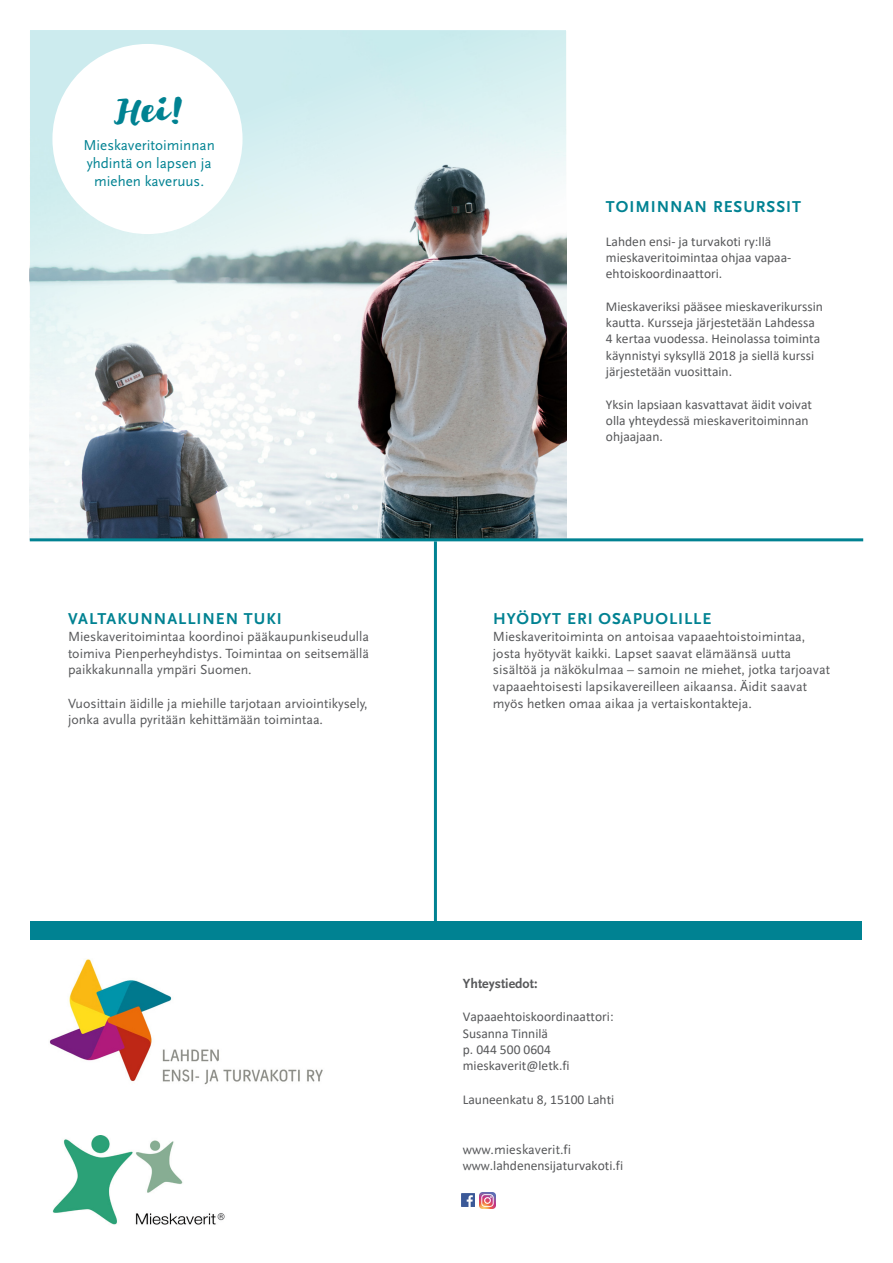
<style>
.page{position:relative;width:893px;height:1263px;background:#fff}
.page>*{position:absolute;margin:0;border:0;box-sizing:border-box;transform-origin:0 0}
.t1{font:45px "Cutie Star";color:#008292}
.pieni-otsikko{font:700 16.5px "Scala Sans OT";letter-spacing:.06em;color:#008292}
.t2{font:15px/18px "Scala Sans OT";color:#008292;text-align:center}
.t3{font:13.8px/16.6px "Scala Sans OT";color:#57585a}
.t4{font:700 13.8px "Scala Sans OT";color:#57585a}
.t5{font:13.5px/16.2px "Calibri";color:#57585a}
.s1{font-family:"Calibri"}
.s2{font-family:"Scala Sans OT"}
</style>
<div class="page">
<svg style="left:31px;top:31px;width:535px;height:507px"></svg>
<hr style="left:30px;top:538px;width:833px;height:3px;background:#008292">
<hr style="left:434px;top:541px;width:3px;height:380px;background:#008292">
<div style="left:31px;top:921px;width:831px;height:19px;background:#008292"></div>
<img style="left:52px;top:1135px;width:173px;height:90px">
<div style="left:52px;top:44px;width:191px;height:190px;background:#fff;border-radius:50%"></div>
<img style="left:461px;top:1193px;width:14px;height:14px">
<img style="left:49px;top:959px;width:274px;height:126px">
<img style="left:480px;top:1192px;width:16px;height:16px">
<p class="t1" style="left:114px;top:88px;width:72px">Hei!</p>
<p class="t2" style="left:83px;top:136px;width:133px">Mieskaveritoiminnan yhdintä on lapsen ja miehen kaveruus.</p>
<p class="pieni-otsikko" style="left:68px;top:610px;width:215px">VALTAKUNNALLINEN TUKI</p>
<p class="t3" style="left:68px;top:629px;width:303px;text-align:justify">Mieskaveritoimintaa koordinoi pääkaupunkiseudulla toimiva Pienperheyhdistys. Toimintaa on seitsemällä paikkakunnalla ympäri Suomen.</p>
<p class="t3" style="left:68px;top:695px;width:301px">Vuosittain äidille ja miehille tarjotaan arviointikysely, jonka avulla pyritään kehittämään toimintaa.</p>
<p class="pieni-otsikko" style="left:606px;top:197px;width:197px">TOIMINNAN RESURSSIT</p>
<p class="t5" style="left:606px;top:233px;width:187px;line-height:15.8px">Lahden ensi- ja turvakoti ry:llä mieskaveritoimintaa ohjaa vapaa&shy;ehtoiskoordinaattori.</p>
<p class="t5" style="left:606px;top:298px;width:219px">Mieskaveriksi pääsee mieskaverikurssin kautta. Kursseja järjestetään Lahdessa 4 kertaa vuodessa. Heinolassa toiminta käynnistyi syksyllä 2018 ja siellä kurssi järjestetään vuosittain.</p>
<p class="t5" style="left:606px;top:396px;width:208px">Yksin lapsiaan kasvattavat äidit voivat olla yhteydessä mieskaveritoiminnan ohjaajaan.</p>
<p class="pieni-otsikko" style="left:493px;top:610px;width:220px">HYÖDYT ERI OSAPUOLILLE</p>
<p class="t3" style="left:493px;top:629px;width:339px">Mieskaveritoiminta on antoisaa vapaaehtoistoimintaa, josta hyötyvät kaikki. Lapset saavat elämäänsä uutta sisältöä ja näkökulmaa – samoin ne miehet, jotka tarjoavat vapaaehtoisesti lapsikavereilleen aikaansa. Äidit saavat myös hetken omaa aikaa ja vertaiskontakteja.</p>
<p class="t4" style="left:463px;top:976px;width:76px">Yhteystiedot:</p>
<p class="t5" style="left:463px;top:1008px;width:152px">Vapaaehtoiskoordinaattori:<br>Susanna Tinnilä<br>p. 044 500 0604 mieskaverit@letk.fi</p>
<p class="t5" style="left:463px;top:1091px;width:153px">Launeenkatu 8, 15100 Lahti</p>
<p class="t3" style="left:463px;top:1141px;width:110px">www.mieskaverit.<span class="s1">f</span>i</p>
<p class="t5" style="left:463px;top:1157px;width:162px"><span class="s2">www.</span>lahdenensijaturvakoti.fi</p>
</div>
